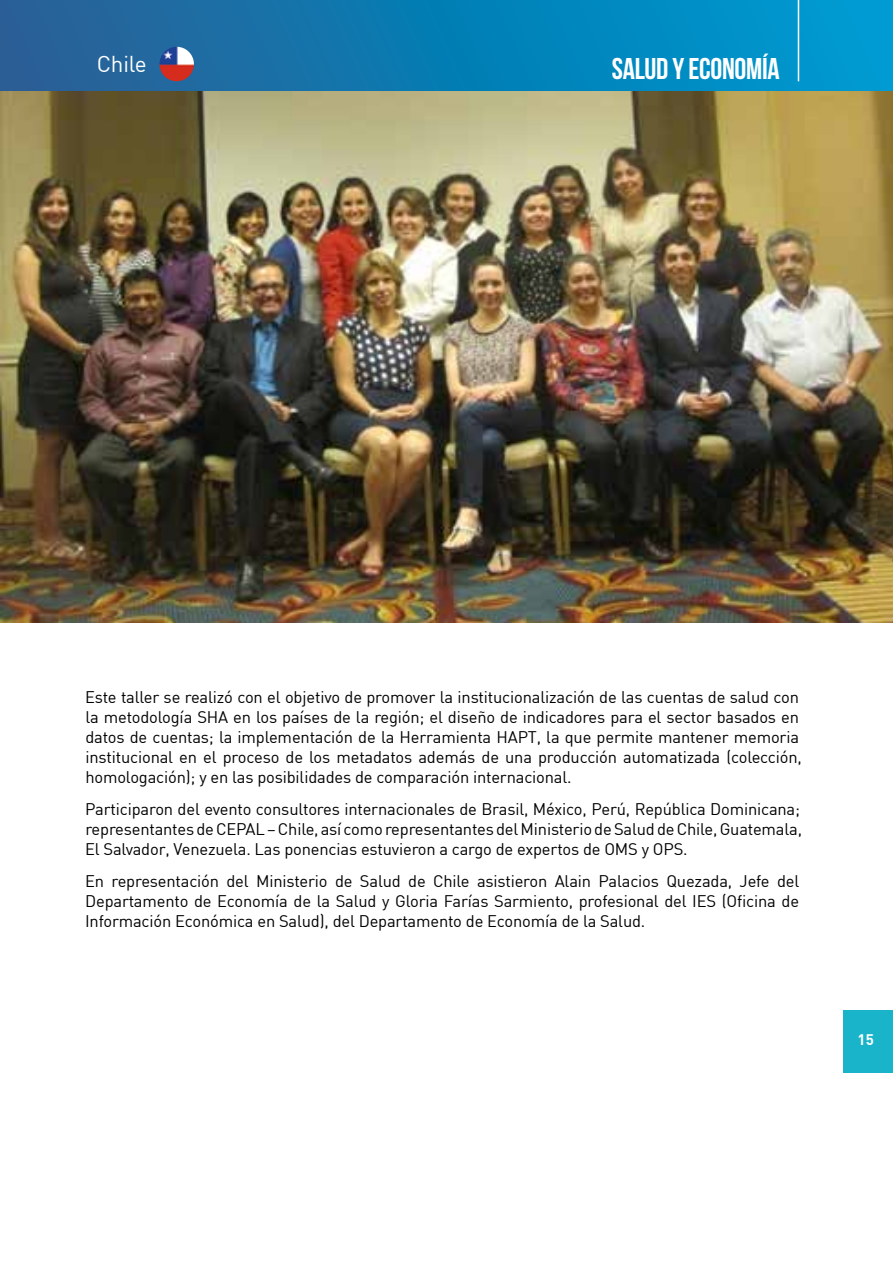
<style>
.page{position:relative;width:893px;height:1263px;background:#fff}
.page>*{position:absolute;margin:0;border:0;box-sizing:border-box;transform-origin:0 0}
.t1{font:30px "Bebas Neue";letter-spacing:-.01em;color:#fff}
.t2{font:22.5px "DIN";letter-spacing:-.01em;color:#fff}
.t3{font:16.5px/19.8px "DIN";letter-spacing:-.01em;color:#000}
.t4{font:700 15px "DIN";color:#fff}
</style>
<div class="page">
<div style="left:0;top:0;width:893px;height:91px;background:linear-gradient(to right,#265e94,#009cd3)"></div>
<hr style="left:798px;top:0;width:1px;height:81px;background:#fff">
<img style="left:0;top:91px;width:893px;height:531px">
<img style="left:159px;top:47px;width:35px;height:34px;border-radius:17px">
<div style="left:844px;top:1010px;width:49px;height:62px;background:#19b4c9"></div>
<h2 class="t2" style="left:97px;top:50px;width:51px">Chile</h2>
<h1 class="t1" style="left:612px;top:52px;width:169px">SALUD Y ECONOMÍA</h1>
<p class="t3" style="left:85px;top:687px;width:718px">Este taller se realizó con el objetivo de promover la institucionalización de las cuentas de salud con la metodología SHA en los países de la región; el diseño de indicadores para el sector basados en datos de cuentas; la implementación de la Herramienta HAPT, la que permite mantener memoria institucional en el proceso de los metadatos además de una producción automatizada (colección, homologación); y en las posibilidades de comparación internacional.</p>
<p class="t3" style="left:85px;top:799px;width:718px">Participaron del evento consultores internacionales de Brasil, México, Perú, República Dominicana; representantes de CEPAL – Chile, así como representantes del Ministerio de Salud de Chile, Guatemala,<br>El Salvador, Venezuela. Las ponencias estuvieron a cargo de expertos de OMS y OPS.</p>
<p class="t3" style="left:85px;top:871px;width:716px;text-align:justify">En representación del Ministerio de Salud de Chile asistieron Alain Palacios Quezada, Jefe del Departamento de Economía de la Salud y Gloria Farías Sarmiento, profesional del IES (Oficina de Información Económica en Salud), del Departamento de Economía de la Salud.</p>
<p class="t4" style="left:857px;top:1030px;width:18px">15</p>
</div>
